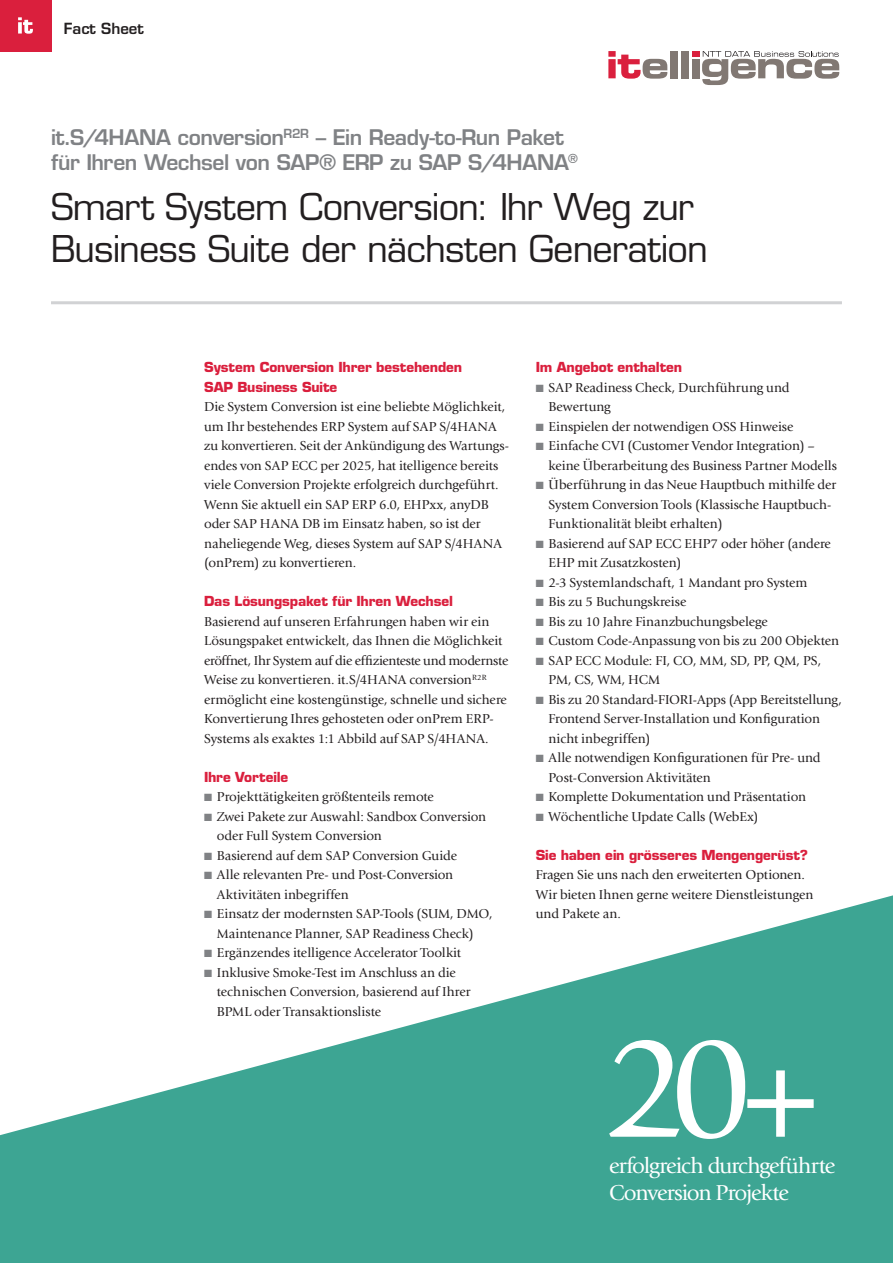
<style>
.page{position:relative;width:893px;height:1263px;background:#fff}
.page>*{position:absolute;margin:0;border:0;box-sizing:border-box;transform-origin:0 0}
.t1{font:150px "Giovanni LTCE";color:#fff}
.t2{font:500 36px/42px "Eurostile LTCE";letter-spacing:-.025em;color:#231f20}
.t3{font:22.5px/27px "Giovanni LTCE";letter-spacing:-.05em;color:#fff}
.t4{font:600 21px/25.5px "Eurostile LTCE";letter-spacing:-.02em;color:#808285}
.t5{font:600 15px "Eurostile LTCE";color:#231f20}
.t6{font:13.5px/19.5px "Giovanni LTCE";letter-spacing:-.005em;color:#231f20}
.t7{font:700 13.5px/19.5px "Eurostile LTCE";letter-spacing:-.01em;color:#da1f3d}
.s1{color:#808285}
</style>
<div class="page">
<svg style="left:0;top:895px;width:893px;height:368px;fill:#3da593"></svg>
<div style="left:0;top:0;width:51px;height:51px;background:#da1f3d"></div>
<svg style="left:18px;top:17px;width:15px;height:17px"></svg>
<hr style="left:51px;top:301px;width:791px;height:3px;background:#d1d2d4">
<svg style="left:608px;top:51px;width:59px;height:28px"></svg>
<div style="left:670px;top:51px;width:7px;height:27px;background:#817873"></div>
<div style="left:681px;top:51px;width:7px;height:27px;background:#817873"></div>
<div style="left:692px;top:51px;width:7px;height:6px;background:#da1f3d"></div>
<div style="left:692px;top:59px;width:7px;height:19px;background:#817873"></div>
<svg style="left:702px;top:51px;width:137px;height:34px"></svg>
<p class="t5" style="left:64px;top:19px;width:82px">Fact Sheet</p>
<h3 class="t4" style="left:51px;top:124px;width:528px">it.S/4HANA conversion<sup>R2R</sup> – Ein Ready-to-Run Paket für Ihren Wechsel von SAP® ERP zu SAP S/4HANA<sup>®</sup></h3>
<h2 class="t2" style="left:51px;top:186px;width:658px">Smart System Conversion: Ihr Weg zur<br>Business Suite der nächsten Generation</h2>
<p class="t7" style="left:204px;top:357px;width:259px">System Conversion Ihrer bestehenden<br>SAP Business Suite</p>
<p class="t6" style="left:204px;top:397px;width:306px">Die System Conversion ist eine beliebte Möglichkeit, um Ihr bestehendes ERP System auf SAP S/4HANA zu konvertieren. Seit der Ankündigung des Wartungs&shy;endes von SAP ECC per 2025, hat itelligence bereits viele Conversion Projekte erfolgreich durchgeführt.<br>Wenn Sie aktuell ein SAP ERP 6.0, EHPxx, anyDB oder SAP HANA DB im Einsatz haben, so ist der naheliegende Weg, dieses System auf SAP S/4HANA (onPrem) zu konvertieren.</p>
<p class="t7" style="left:204px;top:591px;width:250px">Das Lösungspaket für Ihren Wechsel</p>
<p class="t6" style="left:204px;top:612px;width:306px">Basierend auf unseren Erfahrungen haben wir ein Lösungspaket entwickelt, das Ihnen die Möglichkeit eröffnet, Ihr System auf die effizienteste und modernste Weise zu konvertieren. it.S/4HANA conversion<sup>R2R </sup>ermöglicht eine kostengünstige, schnelle und sichere Konvertierung Ihres gehosteten oder onPrem ERP-Systems als exaktes 1:1 Abbild auf SAP S/4HANA.</p>
<p class="t7" style="left:204px;top:767px;width:86px">Ihre Vorteile</p>
<p class="t6" style="left:204px;top:787px;width:231px"><span class="s1">■</span> Projekttätigkeiten größtenteils remote</p>
<p class="t6" style="left:217px;top:807px;width:271px;text-indent:-13px"><span class="s1">■</span> Zwei Pakete zur Auswahl: Sandbox Conversion oder Full System Conversion</p>
<p class="t6" style="left:204px;top:846px;width:254px"><span class="s1">■</span> Basierend auf dem SAP Conversion Guide</p>
<p class="t6" style="left:217px;top:865px;width:238px;text-indent:-13px"><span class="s1">■</span> Alle relevanten Pre- und Post-Conversion<br>Aktivitäten inbegriffen</p>
<p class="t6" style="left:204px;top:904px;width:290px;text-align:center"><span class="s1">■</span> Einsatz der modernsten SAP-Tools (SUM, DMO,<br>Maintenance Planner, SAP Readiness Check)</p>
<p class="t6" style="left:204px;top:943px;width:259px"><span class="s1">■</span> Ergänzendes itelligence Accelerator Toolkit</p>
<p class="t6" style="left:217px;top:963px;width:255px;text-indent:-13px"><span class="s1">■</span> Inklusive Smoke-Test im Anschluss an die technischen Conversion, basierend auf Ihrer<br>BPML oder Transaktionsliste</p>
<p class="t7" style="left:536px;top:357px;width:148px">Im Angebot enthalten</p>
<p class="t6" style="left:548px;top:378px;width:243px;text-indent:-13px"><span class="s1">■</span> SAP Readiness Check, Durchführung und<br>Bewertung</p>
<p class="t6" style="left:536px;top:417px;width:259px"><span class="s1">■</span> Einspielen der notwendigen OSS Hinweise</p>
<p class="t6" style="left:548px;top:436px;width:290px;text-indent:-13px"><span class="s1">■</span> Einfache CVI (Customer Vendor Integration) – keine Überarbeitung des Business Partner Modells</p>
<p class="t6" style="left:548px;top:475px;width:289px;text-indent:-13px"><span class="s1">■</span> Überführung in das Neue Hauptbuch mithilfe der<br>System Conversion Tools (Klassische Hauptbuch-<br>Funktionalität bleibt erhalten)</p>
<p class="t6" style="left:548px;top:534px;width:284px;text-indent:-13px"><span class="s1">■</span> Basierend auf SAP ECC EHP7 oder höher (andere<br>EHP mit Zusatzkosten)</p>
<p class="t6" style="left:536px;top:573px;width:273px"><span class="s1">■</span> 2-3 Systemlandschaft, 1 Mandant pro System</p>
<p class="t6" style="left:536px;top:592px;width:152px"><span class="s1">■</span> Bis zu 5 Buchungskreise</p>
<p class="t6" style="left:536px;top:612px;width:234px"><span class="s1">■</span> Bis zu 10 Jahre Finanzbuchungsbelege</p>
<p class="t6" style="left:536px;top:631px;width:305px"><span class="s1">■</span> Custom Code-Anpassung von bis zu 200 Objekten</p>
<p class="t6" style="left:548px;top:651px;width:274px;text-indent:-13px"><span class="s1">■</span> SAP ECC Module: FI, CO, MM, SD, PP, QM, PS,<br>PM, CS, WM, HCM</p>
<p class="t6" style="left:548px;top:690px;width:295px;text-indent:-13px"><span class="s1">■</span> Bis zu 20 Standard-FIORI-Apps (App Bereitstellung,<br>Frontend Server-Installation und Konfiguration nicht inbegriffen)</p>
<p class="t6" style="left:548px;top:748px;width:274px;text-indent:-13px"><span class="s1">■</span> Alle notwendigen Konfigurationen für Pre- und<br>Post-Conversion Aktivitäten</p>
<p class="t6" style="left:536px;top:787px;width:272px"><span class="s1">■</span> Komplette Dokumentation und Präsentation</p>
<p class="t6" style="left:536px;top:807px;width:224px"><span class="s1">■</span> Wöchentliche Update Calls (WebEx)</p>
<p class="t7" style="left:536px;top:845px;width:274px">Sie haben ein grösseres Mengengerüst?</p>
<p class="t6" style="left:536px;top:865px;width:279px">Fragen Sie uns nach den erweiterten Optionen.<br>Wir bieten Ihnen gerne weitere Dienstleistungen und Pakete an.</p>
<h1 class="t1" style="left:604px;top:1003px;width:220px">20+</h1>
<h3 class="t3" style="left:609px;top:1152px;width:228px">erfolgreich durchgeführte<br>Conversion Projekte</h3>
</div>
